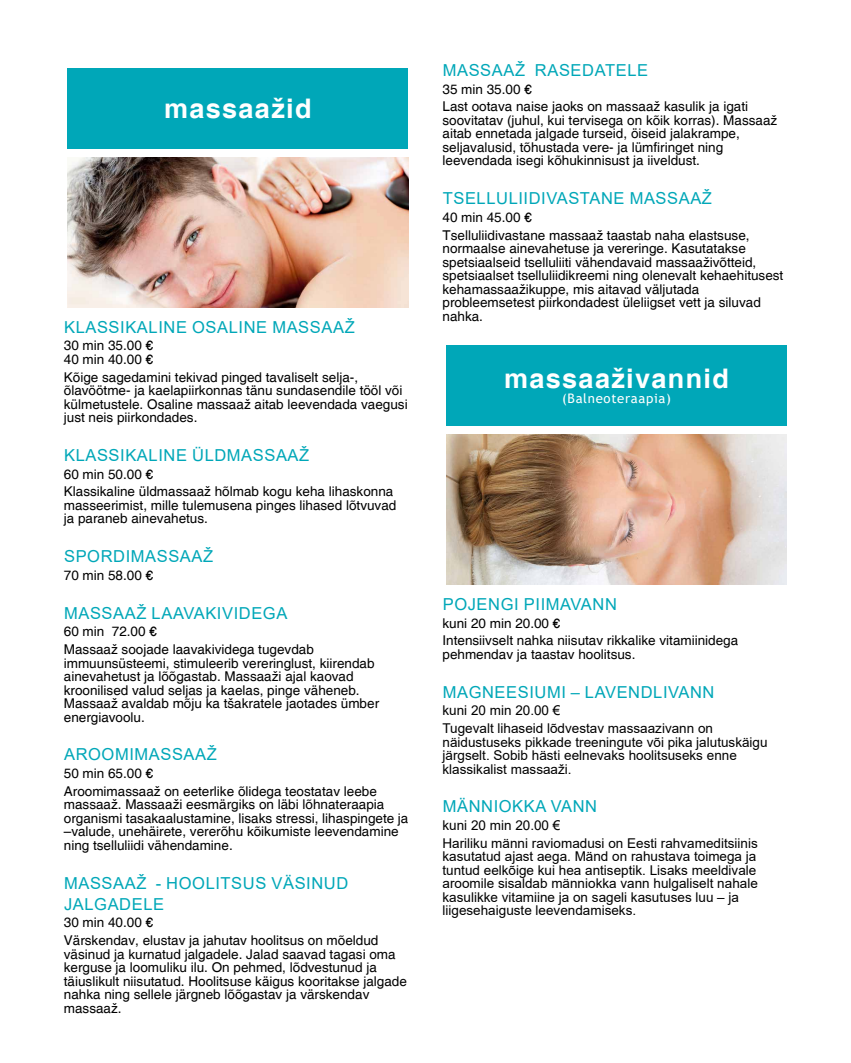
<style>
.page{position:relative;width:851px;height:1063px;background:#fff}
.page>*{position:absolute;margin:0;border:0;box-sizing:border-box;transform-origin:0 0}
.t1{font:700 27px "Helvetica";letter-spacing:.05em;color:#fff}
.t2{font:16.5px/21px "Arial";letter-spacing:.035em;color:#00a7b8}
.t3{font:13.5px/13.5px "Helvetica";color:#000}
.t4{font:13.5px/13.5px "Arial";color:#000}
.t5{font:13.2px "Trebuchet MS";letter-spacing:.05em;color:#fff}
</style>
<div class="page">
<div style="left:68px;top:68px;width:340px;height:81px;background:#00a7b8"></div>
<img style="left:68px;top:157px;width:340px;height:150px">
<div style="left:446px;top:345px;width:340px;height:81px;background:#00a7b8"></div>
<img style="left:446px;top:435px;width:340px;height:150px">
<h1 class="t1" style="left:164px;top:92px;width:149px">massaažid</h1>
<p class="t2" style="left:64px;top:316px;width:292px">KLASSIKALINE OSALINE MASSAAŽ</p>
<p class="t3" style="left:64px;top:339px;width:91px">30 min 35.00 €<br>40 min 40.00 €</p>
<p class="t3" style="left:64px;top:371px;width:345px">Kõige sagedamini tekivad pinged tavaliselt selja-, õlavöötme- ja kaelapiirkonnas tänu sundasendile tööl või külmetustele. Osaline massaaž aitab leevendada vaegusi just neis piirkondades.</p>
<p class="t2" style="left:64px;top:445px;width:247px">KLASSIKALINE ÜLDMASSAAŽ</p>
<p class="t3" style="left:64px;top:466px;width:331px;line-height:17.7px">60 min 50.00 €<br>Klassikaline üldmassaaž hõlmab kogu keha lihaskonna</p>
<p class="t3" style="left:64px;top:499px;width:334px">masseerimist, mille tulemusena pinges lihased lõtvuvad ja paraneb ainevahetus.</p>
<p class="t2" style="left:64px;top:546px;width:151px">SPORDIMASSAAŽ</p>
<p class="t3" style="left:64px;top:569px;width:91px">70 min 58.00 €</p>
<p class="t2" style="left:64px;top:602px;width:225px">MASSAAŽ LAAVAKIVIDEGA</p>
<p class="t3" style="left:64px;top:623px;width:251px;line-height:17.7px">60 min 72.00 €<br>Massaaž soojade laavakividega tugevdab</p>
<p class="t3" style="left:64px;top:657px;width:317px">immuunsüsteemi, stimuleerib vereringlust, kiirendab ainevahetust ja lõõgastab. Massaaži ajal kaovad kroonilised valud seljas ja kaelas, pinge väheneb.<br>Massaaž avaldab mõju ka tšakratele jaotades ümber energiavoolu.</p>
<p class="t2" style="left:64px;top:744px;width:154px">AROOMIMASSAAŽ</p>
<p class="t3" style="left:64px;top:765px;width:314px;line-height:17.7px">50 min 65.00 €<br>Aroomimassaaž on eeterlike õlidega teostatav leebe</p>
<p class="t3" style="left:64px;top:798px;width:346px">massaaž. Massaaži eesmärgiks on läbi lõhnateraapia organismi tasakaalustamine, lisaks stressi, lihaspingete ja –valude, unehäirete, vererõhu kõikumiste leevendamine ning tselluliidi vähendamine.</p>
<p class="t2" style="left:64px;top:872px;width:286px">MASSAAŽ - HOOLITSUS VÄSINUD<br>JALGADELE</p>
<p class="t3" style="left:64px;top:914px;width:316px;line-height:17.7px">30 min 40.00 €<br>Värskendav, elustav ja jahutav hoolitsus on mõeldud</p>
<p class="t3" style="left:64px;top:948px;width:344px">väsinud ja kurnatud jalgadele. Jalad saavad tagasi oma kerguse ja loomuliku ilu. On pehmed, lõdvestunud ja täiuslikult niisutatud. Hoolitsuse käigus kooritakse jalgade nahka ning sellele järgneb lõõgastav ja värskendav massaaž.</p>
<p class="t2" style="left:442px;top:59px;width:207px">MASSAAŽ RASEDATELE</p>
<p class="t3" style="left:442px;top:80px;width:307px;line-height:17.7px">35 min 35.00 €<br>Last ootava naise jaoks on massaaž kasulik ja igati</p>
<p class="t3" style="left:442px;top:114px;width:336px">soovitatav (juhul, kui tervisega on kõik korras). Massaaž aitab ennetada jalgade turseid, öiseid jalakrampe, seljavalusid, tõhustada vere- ja lümfiringet ning leevendada isegi kõhukinnisust ja iiveldust.</p>
<p class="t2" style="left:442px;top:188px;width:271px">TSELLULIIDIVASTANE MASSAAŽ</p>
<p class="t3" style="left:442px;top:209px;width:308px;line-height:17.7px">40 min 45.00 €<br>Tselluliidivastane massaaž taastab naha elastsuse,</p>
<p class="t3" style="left:442px;top:242px;width:342px">normaalse ainevahetuse ja vereringe. Kasutatakse spetsiaalseid tselluliiti vähendavaid massaaživõtteid, spetsiaalset tselluliidikreemi ning olenevalt kehaehitusest kehamassaažikuppe, mis aitavad väljutada probleemsetest piirkondadest üleliigset vett ja siluvad nahka.</p>
<h1 class="t1" style="left:504px;top:362px;width:226px">massaaživannid</h1>
<p class="t5" style="left:562px;top:390px;width:110px">(Balneoteraapia)</p>
<p class="t2" style="left:442px;top:593px;width:176px">POJENGI PIIMAVANN</p>
<p class="t3" style="left:442px;top:615px;width:297px;line-height:17.7px">kuni 20 min 20.00 €<br>Intensiivselt nahka niisutav rikkalike vitamiinidega</p>
<p class="t3" style="left:442px;top:648px;width:194px">pehmendav ja taastav hoolitsus.</p>
<p class="t2" style="left:442px;top:681px;width:273px">MAGNEESIUMI – LAVENDLIVANN</p>
<p class="t4" style="left:442px;top:702px;width:272px;line-height:17.7px">kuni 20 min 20.00 €<br>Tugevalt lihaseid lõdvestav massaazivann on</p>
<p class="t4" style="left:442px;top:735px;width:326px">näidustuseks pikkade treeningute või pika jalutuskäigu järgselt. Sobib hästi eelnevaks hoolitsuseks enne klassikalist massaaži.</p>
<p class="t2" style="left:442px;top:796px;width:156px">MÄNNIOKKA VANN</p>
<p class="t4" style="left:442px;top:816px;width:317px;line-height:17.7px">kuni 20 min 20.00 €<br>Hariliku männi raviomadusi on Eesti rahvameditsiinis</p>
<p class="t4" style="left:442px;top:850px;width:317px">kasutatud ajast aega. Mänd on rahustava toimega ja tuntud eelkõige kui hea antiseptik. Lisaks meeldivale aroomile sisaldab männiokka vann hulgaliselt nahale kasulikke vitamiine ja on sageli kasutuses luu – ja liigesehaiguste leevendamiseks.</p>
</div>
